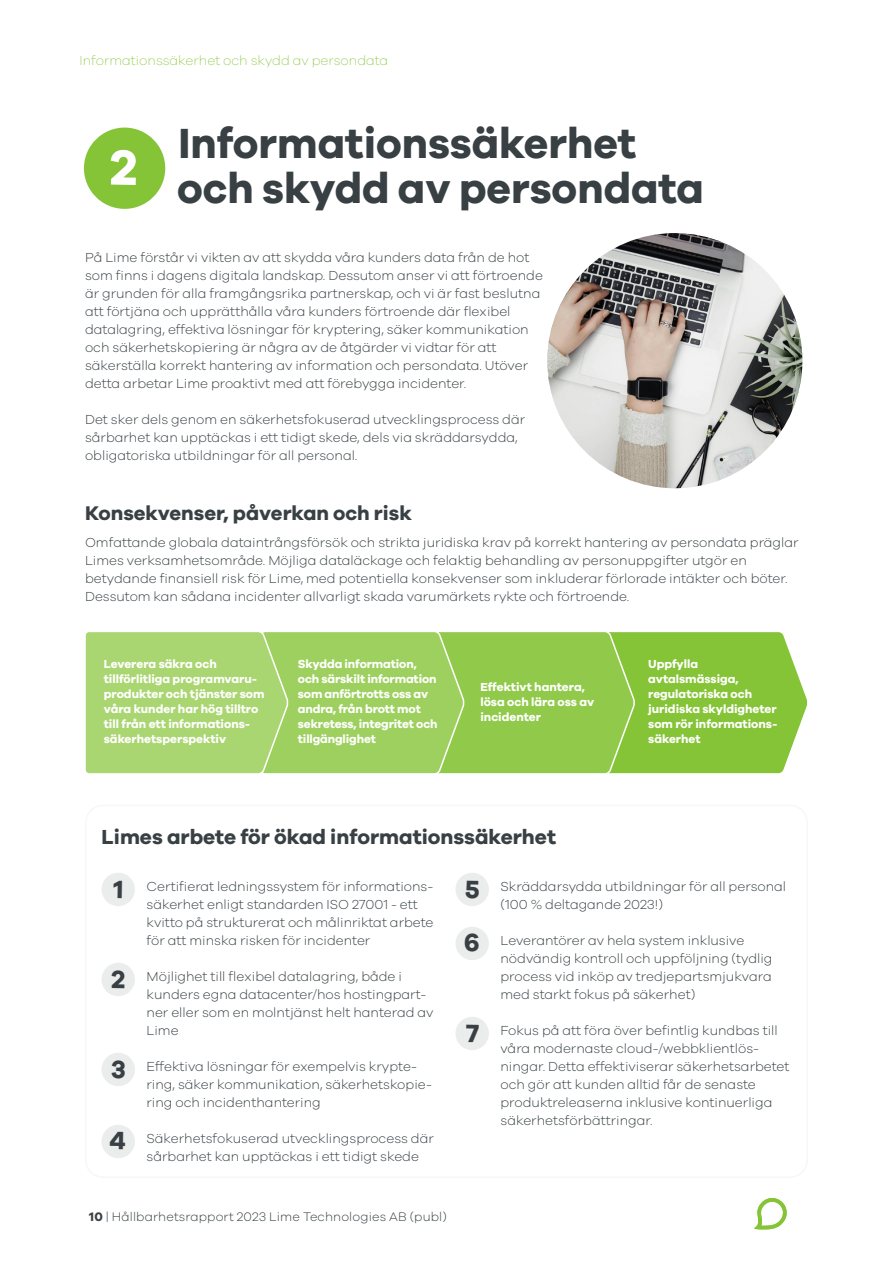
<style>
.page{position:relative;width:893px;height:1263px;background:#fff}
.page>*{position:absolute;margin:0;border:0;box-sizing:border-box;transform-origin:0 0}
.Huvudrubrik{font:700 43.5px/45px "Galano Grotesque";color:#384044}
.Rubrik_2{font:700 21px "Galano Grotesque";color:#384044}
.Rubrik_2-2{font:700 20.4px "Galano Grotesque";color:#384044}
.Brödtext{font:300 13.5px/18px "Galano Grotesque";color:#384044}
.Kolumntitel{font:200 13.5px "Galano Grotesque";color:#85c436}
.t1{font:300 12.75px "Galano Grotesque";letter-spacing:.01em;color:#384044}
.Brödtext-2{font:700 12px/15px "Galano Grotesque";color:#fff}
.s1{font-weight:700}
</style>
<div class="page">
<svg style="left:754px;top:1198px;width:33px;height:31px"></svg>
<div style="left:84px;top:127px;width:82px;height:82px;background:#85c436;border-radius:50%"></div>
<svg style="left:85px;top:632px;width:723px;height:142px;background:#9bce5a"></svg>
<div style="left:85px;top:805px;width:723px;height:373px;border:2px solid #f7f7f8;border-radius:17px"></div>
<div style="left:101px;top:872px;width:34px;height:34px;background:#ebecec;border-radius:50%"></div>
<div style="left:101px;top:962px;width:34px;height:34px;background:#ebecec;border-radius:50%"></div>
<div style="left:101px;top:1052px;width:34px;height:34px;background:#ebecec;border-radius:50%"></div>
<div style="left:101px;top:1124px;width:34px;height:34px;background:#ebecec;border-radius:50%"></div>
<div style="left:455px;top:872px;width:34px;height:34px;background:#ebecec;border-radius:50%"></div>
<div style="left:455px;top:926px;width:34px;height:34px;background:#ebecec;border-radius:50%"></div>
<div style="left:455px;top:1016px;width:34px;height:34px;background:#ebecec;border-radius:50%"></div>
<img style="left:547px;top:233px;width:255px;height:255px;border-radius:128px">
<p class="Kolumntitel" style="left:80px;top:52px;width:310px">Informationssäkerhet och skydd av persondata</p>
<p class="Huvudrubrik" style="left:177px;top:120px;width:529px">Informationssäkerhet och skydd av persondata</p>
<p class="Brödtext" style="left:85px;top:248px;width:459px">På Lime förstår vi vikten av att skydda våra kunders data från de hot som finns i dagens digitala landskap. Dessutom anser vi att förtroende är grunden för alla framgångsrika partnerskap, och vi är fast beslutna att förtjäna och upprätthålla våra kunders förtroende där flexibel datalagring, effektiva lösningar för kryptering, säker kommunikation och säkerhetskopiering är några av de åtgärder vi vidtar för att säkerställa korrekt hantering av information och persondata. Utöver detta arbetar Lime proaktivt med att förebygga incidenter.</p>
<p class="Brödtext" style="left:85px;top:410px;width:442px">Det sker dels genom en säkerhetsfokuserad utvecklingsprocess där sårbarhet kan upptäckas i ett tidigt skede, dels via skräddarsydda, obligatoriska utbildningar för all personal.</p>
<p class="Rubrik_2-2" style="left:85px;top:501px;width:328px">Konsekvenser, påverkan och risk</p>
<p class="Brödtext" style="left:85px;top:533px;width:715px">Omfattande globala dataintrångsförsök och strikta juridiska krav på korrekt hantering av persondata präglar Limes verksamhetsområde. Möjliga dataläckage och felaktig behandling av personuppgifter utgör en betydande finansiell risk för Lime, med potentiella konsekvenser som inkluderar förlorade intäkter och böter.<br>Dessutom kan sådana incidenter allvarligt skada varumärkets rykte och förtroende.</p>
<p class="Brödtext-2" style="left:104px;top:656px;width:162px">Leverera säkra och tillförlitliga programvaru&shy;produkter och tjänster som våra kunder har hög tilltro till från ett informations&shy;säkerhetsperspektiv</p>
<p class="Brödtext-2" style="left:298px;top:656px;width:141px">Skydda information, och särskilt information som anförtrotts oss av andra, från brott mot sekretess, integritet och tillgänglighet</p>
<p class="Brödtext-2" style="left:480px;top:679px;width:115px">Effektivt hantera, lösa och lära oss av incidenter</p>
<p class="Brödtext-2" style="left:648px;top:656px;width:131px">Uppfylla avtalsmässiga, regulatoriska och juridiska skyldigheter som rör informations&shy;säkerhet</p>
<p class="Rubrik_2" style="left:102px;top:824px;width:456px">Limes arbete för ökad informationssäkerhet</p>
<p class="Brödtext" style="left:147px;top:877px;width:289px">Certifierat ledningssystem för informations&shy;säkerhet enligt standarden ISO 27001 - ett kvitto på strukturerat och målinriktat arbete för att minska risken för incidenter</p>
<p class="Brödtext" style="left:147px;top:967px;width:288px">Möjlighet till flexibel datalagring, både i kunders egna datacenter/hos hostingpart&shy;ner eller som en molntjänst helt hanterad av Lime</p>
<p class="Brödtext" style="left:147px;top:1057px;width:287px">Effektiva lösningar för exempelvis krypte&shy;ring, säker kommunikation, säkerhetskopie&shy;ring och incidenthantering</p>
<p class="Brödtext" style="left:147px;top:1129px;width:289px">Säkerhetsfokuserad utvecklingsprocess där sårbarhet kan upptäckas i ett tidigt skede</p>
<p class="Brödtext" style="left:500px;top:877px;width:287px">Skräddarsydda utbildningar för all personal (100 % deltagande 2023!)</p>
<p class="Brödtext" style="left:500px;top:931px;width:274px">Leverantörer av hela system inklusive nödvändig kontroll och uppföljning (tydlig process vid inköp av tredjepartsmjukvara med starkt fokus på säkerhet)</p>
<p class="Brödtext" style="left:500px;top:1021px;width:291px">Fokus på att föra över befintlig kundbas till våra modernaste cloud-/webbklientlös&shy;ningar. Detta effektiviserar säkerhetsarbetet och gör att kunden alltid får de senaste produktreleaserna inklusive kontinuerliga säkerhetsförbättringar.</p>
<p class="t1" style="left:89px;top:1209px;width:359px"><span class="s1">10</span> | Hållbarhetsrapport 2023 Lime Technologies AB (publ)</p>
</div>
